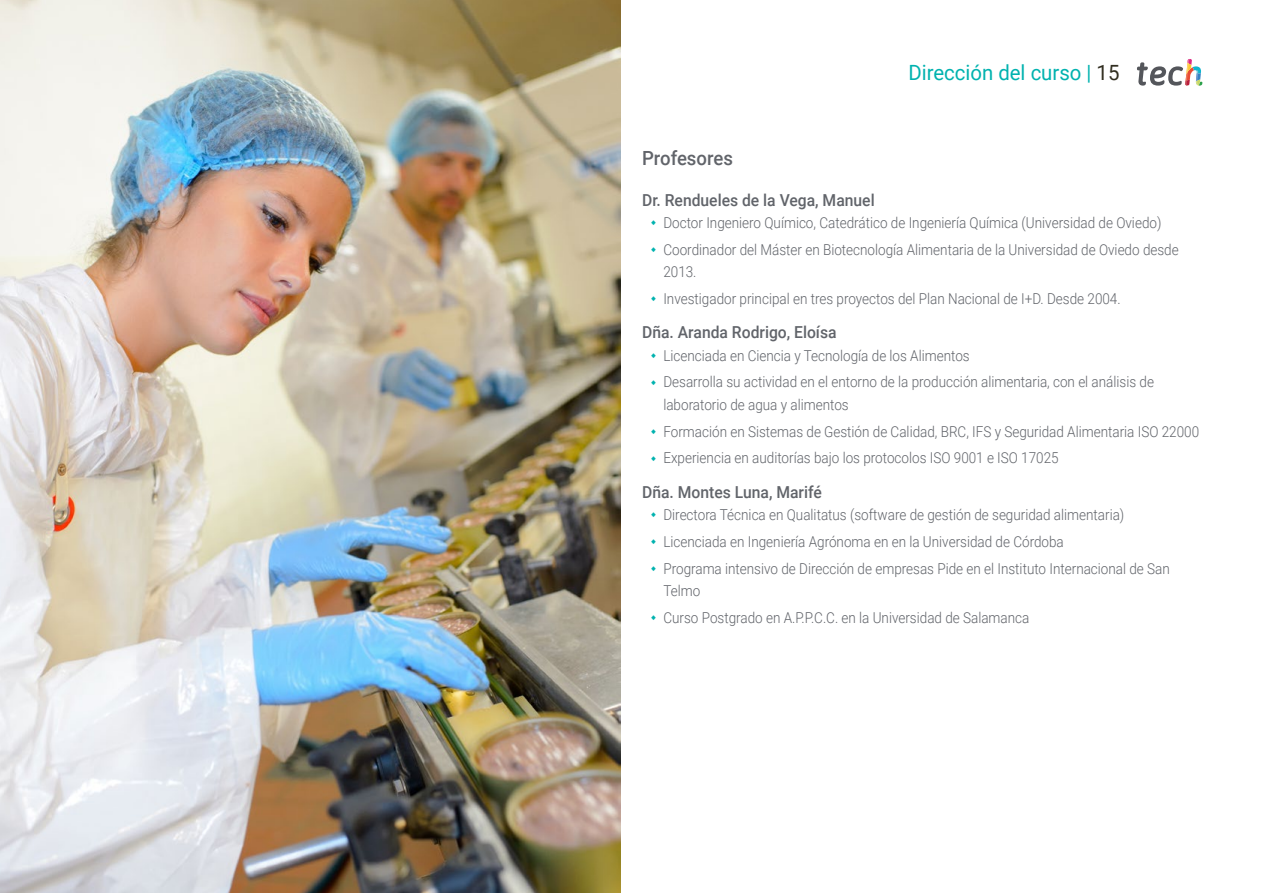
<style>
.page{position:relative;width:1263px;height:893px;background:#fff}
.page>*{position:absolute;margin:0;border:0;box-sizing:border-box;transform-origin:0 0}
.t1{font:21px "Roboto";color:#00b2af}
.t2{font:500 19.5px "Roboto";color:#61646a;scale:.95 1}
.t3{font:500 16.5px "Roboto";color:#61646a;scale:.95 1}
.t4{font:300 15px/26.7px "Roboto";color:#61646a;scale:.9 1}
.s1{color:#312e20}
</style>
<div class="page">
<img style="left:0;top:0;width:621px;height:893px">
<svg style="left:1137px;top:59px;width:65px;height:27px"></svg>
<h1 class="t1" style="left:908px;top:57px;width:213px">Dirección del curso | <span class="s1">15</span></h1>
<h2 class="t2" style="left:642px;top:144px;width:97px">Profesores</h2>
<p class="t3" style="left:642px;top:188px;width:246px">Dr. Rendueles de la Vega, Manuel</p>
<p class="t4" style="left:663px;top:209px;width:574px">Doctor Ingeniero Químico, Catedrático de Ingeniería Química (Universidad de Oviedo)<br>Coordinador del Máster en Biotecnología Alimentaria de la Universidad de Oviedo desde</p>
<p class="t4" style="left:663px;top:258px;width:510px">2013.<br>Investigador principal en tres proyectos del Plan Nacional de I+D. Desde 2004.</p>
<p class="t3" style="left:642px;top:321px;width:206px">Dña. Aranda Rodrigo, Eloísa</p>
<p class="t4" style="left:663px;top:341px;width:547px">Licenciada en Ciencia y Tecnología de los Alimentos<br>Desarrolla su actividad en el entorno de la producción alimentaria, con el análisis de</p>
<p class="t4" style="left:663px;top:391px;width:597px">laboratorio de agua y alimentos<br>Formación en Sistemas de Gestión de Calidad, BRC, IFS y Seguridad Alimentaria ISO 22000<br>Experiencia en auditorías bajo los protocolos ISO 9001 e ISO 17025</p>
<p class="t3" style="left:642px;top:480px;width:191px">Dña. Montes Luna, Marifé</p>
<p class="t4" style="left:663px;top:501px;width:564px">Directora Técnica en Qualitatus (software de gestión de seguridad alimentaria)<br>Licenciada en Ingeniería Agrónoma en en la Universidad de Córdoba<br>Programa intensivo de Dirección de empresas Pide en el Instituto Internacional de San</p>
<p class="t4" style="left:663px;top:577px;width:408px">Telmo<br>Curso Postgrado en A.P.P.C.C. en la Universidad de Salamanca</p>
</div>
